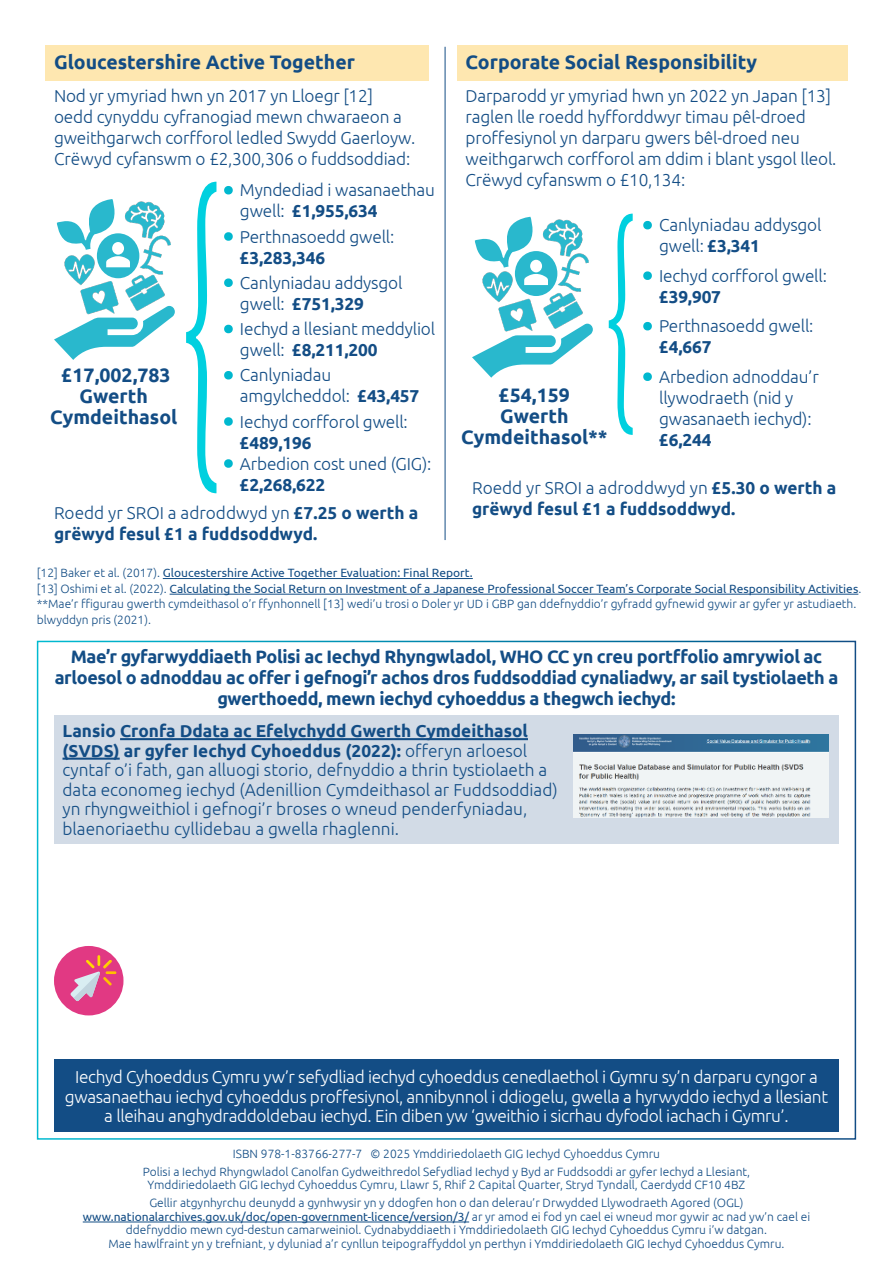
<style>
.page{position:relative;width:893px;height:1263px;background:#fff}
.page>*{position:absolute;margin:0;border:0;box-sizing:border-box;transform-origin:0 0}
.t1{font:700 19.5px/21px "Ubuntu";color:#134d85;text-align:center}
.t2{font:700 18px/21px "Ubuntu";letter-spacing:-.02em;color:#134d85;text-align:center}
.t3{font:300 17.25px/21px "Ubuntu";letter-spacing:-.01em;color:#134d85}
.t4{font:300 17.25px/19.5px "Ubuntu";letter-spacing:-.02em;color:#fff;text-align:center}
.t5{font:700 17.25px/21px "Ubuntu";color:#134d85}
.t6{font:300 12px/15.6px "Ubuntu";color:#134d85}
.s1{font-weight:700;font-size:30px;color:#fff}
.s2{font-weight:700}
.s3{font-weight:300}
.s4{font-weight:400}
</style>
<div class="page">
<div style="left:45px;top:45px;width:384px;height:36px;background:#fee7b0"></div>
<div style="left:457px;top:45px;width:390px;height:36px;background:#fee7b0"></div>
<hr style="left:163px;top:578px;width:310px;height:1px;background:#134d85">
<hr style="left:170px;top:594px;width:688px;height:1px;background:#134d85">
<div style="left:54px;top:715px;width:785px;height:128px;background:#d2dbe6"></div>
<hr style="left:120px;top:738px;width:408px;height:2px;background:#134d85">
<hr style="left:63px;top:758px;width:57px;height:2px;background:#134d85">
<img style="left:574px;top:735px;width:254px;height:83px">
<hr style="left:445px;top:47px;width:1px;height:493px;background:#134d85">
<div style="left:54px;top:946px;width:69px;height:69px;background:#e13983;border-radius:50%"></div>
<svg style="left:70px;top:955px;width:46px;height:46px"></svg>
<svg style="left:54px;top:306px;width:121px;height:54px"></svg>
<svg style="left:57px;top:199px;width:73px;height:72px"></svg>
<img style="left:118px;top:199px;width:47px;height:48px">
<img style="left:57px;top:246px;width:45px;height:30px">
<img style="left:130px;top:225px;width:41px;height:40px">
<img style="left:117px;top:265px;width:53px;height:54px">
<img style="left:71px;top:271px;width:59px;height:60px">
<svg style="left:472px;top:324px;width:121px;height:54px"></svg>
<svg style="left:475px;top:217px;width:73px;height:72px"></svg>
<img style="left:535px;top:217px;width:48px;height:48px">
<img style="left:475px;top:264px;width:45px;height:29px">
<img style="left:548px;top:243px;width:41px;height:39px">
<img style="left:535px;top:282px;width:53px;height:54px">
<img style="left:489px;top:289px;width:59px;height:60px">
<svg style="left:186px;top:182px;width:30px;height:311px"></svg>
<svg style="left:609px;top:214px;width:24px;height:221px"></svg>
<div style="left:54px;top:1059px;width:785px;height:73px;background:#134d85"></div>
<hr style="left:83px;top:1221px;width:386px;height:1px;background:#134d85">
<h1 class="t1" style="left:54px;top:51px;width:303px">Gloucestershire Active Together</h1>
<h3 class="t3" style="left:54px;top:85px;width:363px">Nod yr ymyriad hwn yn 2017 yn Lloegr [12] oedd cynyddu cyfranogiad mewn chwaraeon a gweithgarwch corfforol ledled Swydd Gaerloyw.<br>Crëwyd cyfanswm o £2,300,306 o fuddsoddiad:</h3>
<h3 class="t3" style="left:240px;top:179px;width:197px;text-indent:-17px"><span class="s1">•</span> Myndediad i wasanaethau gwell: <span class="s2">£1,955,634</span></h3>
<h3 class="t3" style="left:240px;top:225px;width:156px;text-indent:-17px"><span class="s1">•</span> Perthnasoedd gwell: <span class="s2">£3,283,346</span></h3>
<h3 class="t3" style="left:240px;top:272px;width:164px;text-indent:-17px"><span class="s1">•</span> Canlyniadau addysgol gwell: <span class="s2">£751,329</span></h3>
<h3 class="t3" style="left:240px;top:318px;width:197px;text-indent:-17px"><span class="s1">•</span> Iechyd a llesiant meddyliol gwell: <span class="s2">£8,211,200</span></h3>
<h3 class="t3" style="left:240px;top:364px;width:181px;text-indent:-17px"><span class="s1">•</span> Canlyniadau amgylcheddol: <span class="s2">£43,457</span></h3>
<h3 class="t3" style="left:240px;top:410px;width:169px;text-indent:-17px"><span class="s1">•</span> Iechyd corfforol gwell: <span class="s2">£489,196</span></h3>
<h3 class="t3" style="left:240px;top:452px;width:193px;text-indent:-17px"><span class="s1">•</span> Arbedion cost uned (GIG): <span class="s2">£2,268,622</span></h3>
<h3 class="t5" style="left:54px;top:502px;width:366px"><span class="s3">Roedd yr SROI a adroddwyd yn</span> £7.25 o werth a grëwyd fesul £1 a fuddsoddwyd.</h3>
<h1 class="t1" style="left:50px;top:364px;width:129px">£17,002,783<br>Gwerth<br>Cymdeithasol</h1>
<h1 class="t1" style="left:466px;top:51px;width:293px">Corporate Social Responsibility</h1>
<h3 class="t3" style="left:466px;top:85px;width:372px">Darparodd yr ymyriad hwn yn 2022 yn Japan [13] raglen lle roedd hyfforddwyr timau pêl-droed proffesiynol yn darparu gwers bêl-droed neu weithgarwch corfforol am ddim i blant ysgol lleol.<br>Crëwyd cyfanswm o £10,134:</h3>
<h3 class="t3" style="left:659px;top:214px;width:164px;text-indent:-17px"><span class="s1">•</span> Canlyniadau addysgol gwell: <span class="s2">£3,341</span></h3>
<h3 class="t3" style="left:659px;top:265px;width:169px;text-indent:-17px"><span class="s1">•</span> Iechyd corfforol gwell: <span class="s2">£39,907</span></h3>
<h3 class="t3" style="left:659px;top:315px;width:156px;text-indent:-17px"><span class="s1">•</span> Perthnasoedd gwell: <span class="s2">£4,667</span></h3>
<h3 class="t3" style="left:642px;top:366px;width:178px;text-align:center"><span class="s1">•</span> Arbedion adnoddau’r llywodraeth (nid y gwasanaeth iechyd):</h3>
<h3 class="t5" style="left:659px;top:429px;width:54px">£6,244</h3>
<h3 class="t5" style="left:472px;top:477px;width:366px"><span class="s3">Roedd yr SROI a adroddwyd yn</span> £5.30 o werth a grëwyd fesul £1 a fuddsoddwyd.</h3>
<h1 class="t1" style="left:461px;top:384px;width:148px">£54,159<br>Gwerth<br>Cymdeithasol**</h1>
<p class="t6" style="left:37px;top:565px;width:826px">[12] Baker et al. (2017). <span class="s4">Gloucestershire Active Together Evaluation: Final Report.<br></span>[13] Oshimi et al. (2022). <span class="s4">Calculating the Social Return on Investment of a Japanese Professional Soccer Team’s Corporate Social Responsibility Activities</span>. **Mae’r ffigurau gwerth cymdeithasol o’r ffynhonnell [13] wedi’u trosi o Doler yr UD i GBP gan ddefnyddio’r gyfradd gyfnewid gywir ar gyfer yr astudiaeth. blwyddyn pris (2021).</p>
<p class="t2" style="left:55px;top:646px;width:785px">Mae’r gyfarwyddiaeth Polisi ac Iechyd Rhyngwladol, WHO CC yn creu portffolio amrywiol ac arloesol o adnoddau ac offer i gefnogi’r achos dros fuddsoddiad cynaliadwy, ar sail tystiolaeth a gwerthoedd, mewn iechyd cyhoeddus a thegwch iechyd:</p>
<p class="t3" style="left:63px;top:721px;width:497px;line-height:19.5px"><span class="s2">Lansio Cronfa Ddata ac Efelychydd Gwerth Cymdeithasol (SVDS) ar gyfer Iechyd Cyhoeddus (2022):</span> offeryn arloesol cyntaf o’i fath, gan alluogi storio, defnyddio a thrin tystiolaeth a data economeg iechyd (Adenillion Cymdeithasol ar Fuddsoddiad) yn rhyngweithiol i gefnogi’r broses o wneud penderfyniadau, blaenoriaethu cyllidebau a gwella rhaglenni.</p>
<p class="t4" style="left:65px;top:1067px;width:765px">Iechyd Cyhoeddus Cymru yw’r sefydliad iechyd cyhoeddus cenedlaethol i Gymru sy’n darparu cyngor a gwasanaethau iechyd cyhoeddus proffesiynol, annibynnol i ddiogelu, gwella a hyrwyddo iechyd a llesiant a lleihau anghydraddoldebau iechyd. Ein diben yw ‘gweithio i sicrhau dyfodol iachach i Gymru’.</p>
<p class="t6" style="left:143px;top:1144px;width:609px;line-height:17.7px;text-align:center">ISBN 978-1-83766-277-7 © 2025 Ymddiriedolaeth GIG Iechyd Cyhoeddus Cymru<br>Polisi a Iechyd Rhyngwladol Canolfan Gydweithredol Sefydliad Iechyd y Byd ar Fuddsoddi ar gyfer Iechyd a Llesiant,</p>
<p class="t6" style="left:148px;top:1176px;width:599px;line-height:17.7px">Ymddiriedolaeth GIG Iechyd Cyhoeddus Cymru, Llawr 5, Rhif 2 Capital Quarter, Stryd Tyndall, Caerdydd CF10 4BZ<br>Gellir atgynhyrchu deunydd a gynhwysir yn y ddogfen hon o dan delerau’r Drwydded Llywodraeth Agored (OGL)</p>
<p class="t6" style="left:83px;top:1209px;width:729px;line-height:13.5px;text-align:center"><span class="s4">www.nationalarchives.gov.uk/doc/open-government-licence/version/3/</span> ar yr amod ei fod yn cael ei wneud mor gywir ac nad yw’n cael ei ddefnyddio mewn cyd-destun camarweiniol. Cydnabyddiaeth i Ymddiriedolaeth GIG Iechyd Cyhoeddus Cymru i’w datgan.<br>Mae hawlfraint yn y trefniant, y dyluniad a’r cynllun teipograffyddol yn perthyn i Ymddiriedolaeth GIG Iechyd Cyhoeddus Cymru.</p>
</div>
